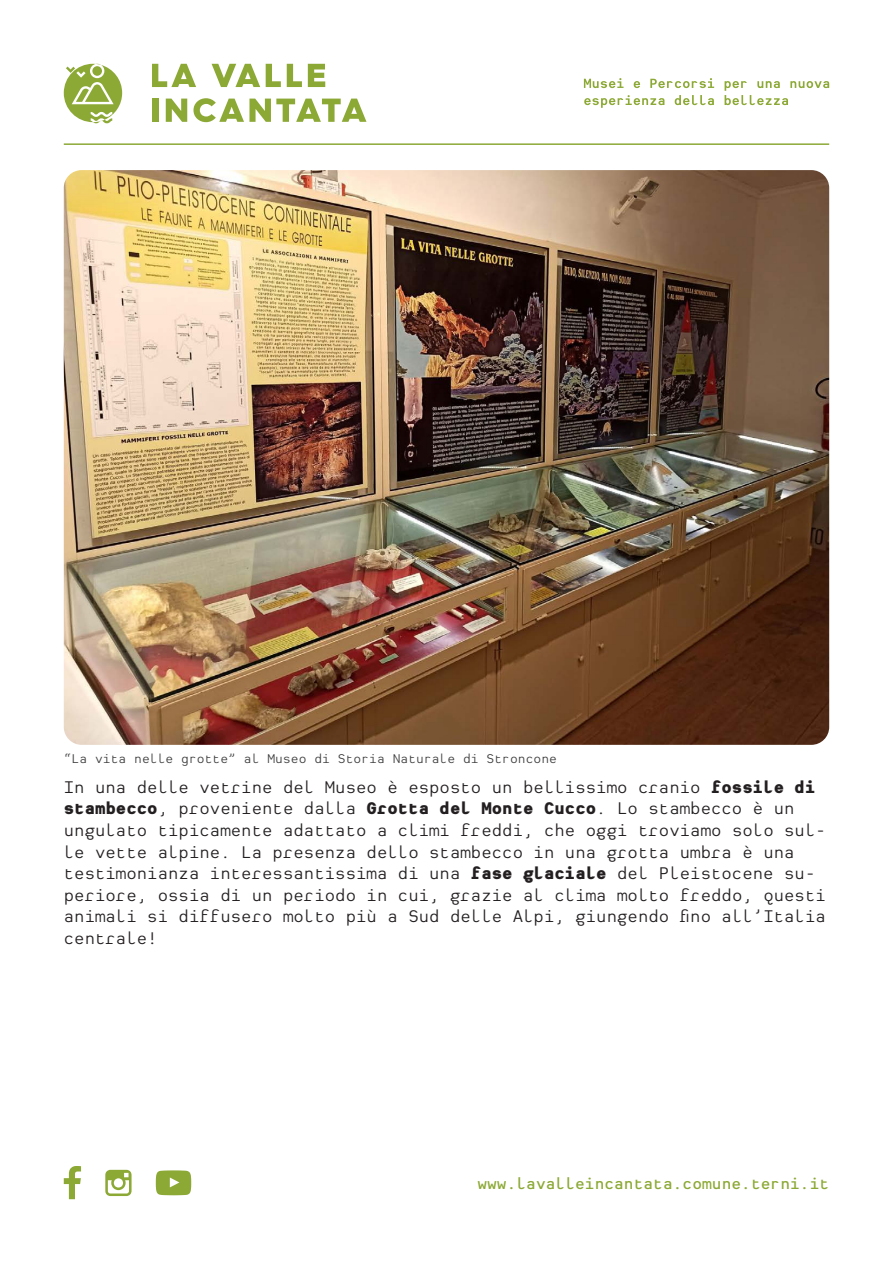
<style>
.page{position:relative;width:893px;height:1263px;background:#fff}
.page>*{position:absolute;margin:0;border:0;box-sizing:border-box;transform-origin:0 0}
.t1{font:18px/21.6px "Heimat Mono";color:#231f20}
.t2{font:600 16.8px "Heimat Mono";color:#8ca935}
.t3{font:13.5px "Heimat Mono";color:#3e3e3f}
.s1{font-weight:800}
</style>
<div class="page">
<svg style="left:152px;top:64px;width:44px;height:23px"></svg>
<svg style="left:212px;top:64px;width:48px;height:23px"></svg>
<svg style="left:266px;top:64px;width:15px;height:23px"></svg>
<svg style="left:287px;top:64px;width:15px;height:23px"></svg>
<svg style="left:308px;top:64px;width:17px;height:23px"></svg>
<div style="left:152px;top:99px;width:6px;height:23px;background:#8ca935"></div>
<svg style="left:166px;top:99px;width:21px;height:23px"></svg>
<svg style="left:193px;top:98px;width:173px;height:24px"></svg>
<svg style="left:584px;top:78px;width:245px;height:30px"></svg>
<hr style="left:64px;top:143px;width:765px;height:2px;background:#8ca935">
<svg style="left:64px;top:1166px;width:17px;height:33px"></svg>
<svg style="left:156px;top:1170px;width:35px;height:25px"></svg>
<svg style="left:105px;top:1170px;width:27px;height:26px"></svg>
<svg style="left:64px;top:64px;width:58px;height:59px"></svg>
<img style="left:64px;top:170px;width:765px;height:575px">
<p class="t3" style="left:64px;top:751px;width:495px">“La vita nelle grotte” al Museo di Storia Naturale di Stroncone</p>
<p class="t1" style="left:64px;top:776px;width:764px">In una delle vetrine del Museo è esposto un bellissimo cranio <span class="s1">fossile di stambecco</span>, proveniente dalla <span class="s1">Grotta del Monte Cucco</span>. Lo stambecco è un ungulato tipicamente adattato a climi freddi, che oggi troviamo solo sul&shy;le vette alpine. La presenza dello stambecco in una grotta umbra è una testimonianza interessantissima di una <span class="s1">fase glaciale</span> del Pleistocene su&shy;periore, ossia di un periodo in cui, grazie al clima molto freddo, questi animali si diffusero molto più a Sud delle Alpi, giungendo fino all’Italia centrale!</p>
<p class="t2" style="left:477px;top:1173px;width:353px">www.lavalleincantata.comune.terni.it</p>
</div>
